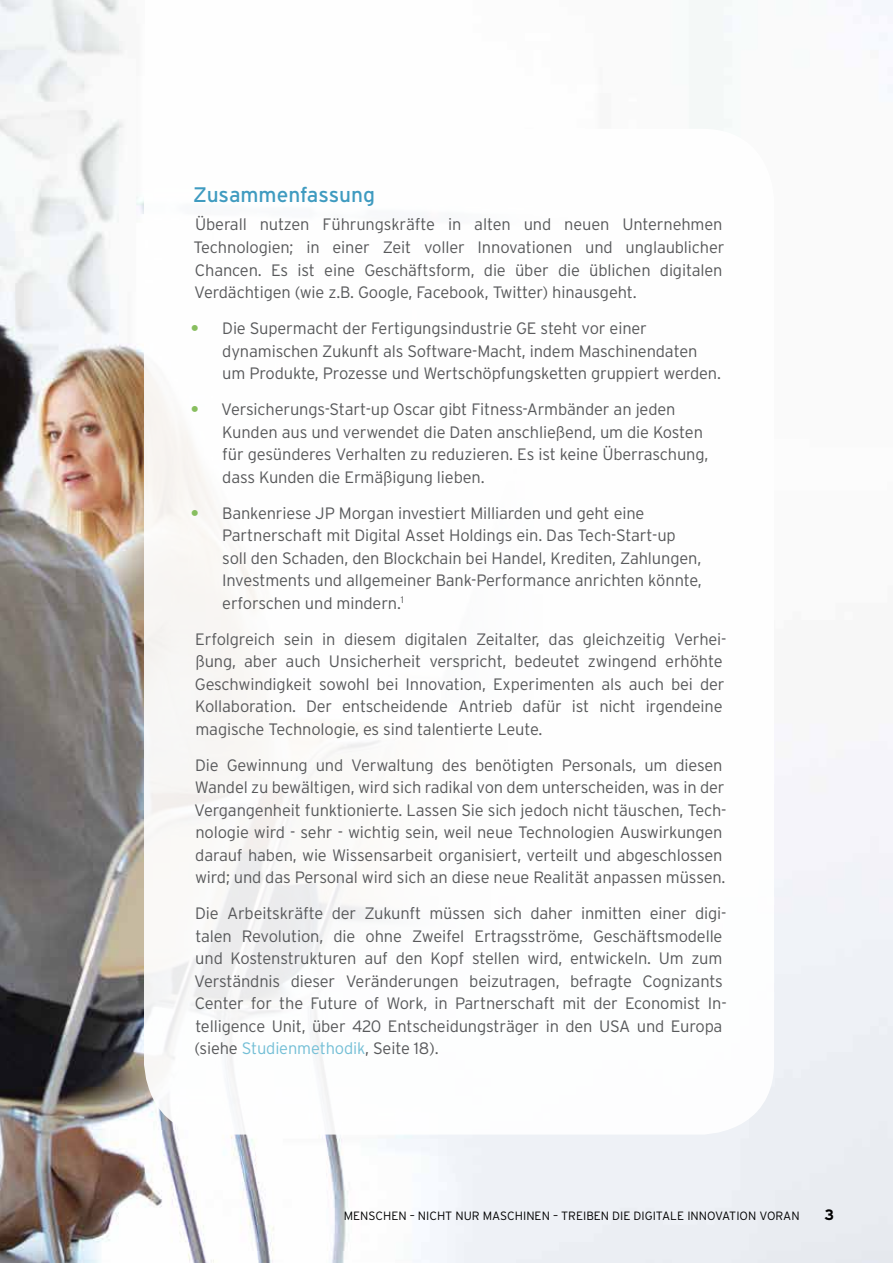
<style>
.page{position:relative;width:893px;height:1263px;background:#fff}
.page>*{position:absolute;margin:0;border:0;box-sizing:border-box;transform-origin:0 0}
.t1{font:21px "Interstate";color:#3f9bc0}
.t2{font:300 16.5px/22.5px "Interstate";letter-spacing:-.01em;color:#58595b}
.t3{font:700 15px "Interstate";color:#000}
.t4{font:300 12px "Interstate";color:#000}
.s1{font-weight:700;color:#88be5f}
.s2{color:#74bfd6}
</style>
<div class="page">
<img style="left:0;top:0;width:893px;height:1263px">
<div style="left:144px;top:129px;width:630px;height:1005px;background:#fff;border-radius:72px"></div>
<p class="t1" style="left:193px;top:182px;width:183px">Zusammenfassung</p>
<p class="t2" style="left:193px;top:213px;width:533px">Überall nutzen Führungskräfte in alten und neuen Unternehmen Technologien; in einer Zeit voller Innovationen und unglaublicher Chancen. Es ist eine Geschäftsform, die über die üblichen digitalen Verdächtigen (wie z.B. Google, Facebook, Twitter) hinausgeht.</p>
<p class="t2" style="left:222px;top:317px;width:500px;text-indent:-32px"><span class="s1">•</span> Die Supermacht der Fertigungsindustrie GE steht vor einer dynamischen Zukunft als Software-Macht, indem Maschinendaten um Produkte, Prozesse und Wertschöpfungsketten gruppiert werden.</p>
<p class="t2" style="left:222px;top:398px;width:488px;text-indent:-31px"><span class="s1">•</span> Versicherungs-Start-up Oscar gibt Fitness-Armbänder an jeden Kunden aus und verwendet die Daten anschließend, um die Kosten für gesünderes Verhalten zu reduzieren. Es ist keine Überraschung, dass Kunden die Ermäßigung lieben.</p>
<p class="t2" style="left:222px;top:501px;width:481px;text-indent:-31px"><span class="s1">•</span> Bankenriese JP Morgan investiert Milliarden und geht eine Partnerschaft mit Digital Asset Holdings ein. Das Tech-Start-up soll den Schaden, den Blockchain bei Handel, Krediten, Zahlungen, Investments und allgemeiner Bank-Performance anrichten könnte, erforschen und mindern.<sup>1</sup></p>
<p class="t2" style="left:195px;top:627px;width:533px">Erfolgreich sein in diesem digitalen Zeitalter, das gleichzeitig Verhei&shy;ßung, aber auch Unsicherheit verspricht, bedeutet zwingend erhöhte Geschwindigkeit sowohl bei Innovation, Experimenten als auch bei der Kollaboration. Der entscheidende Antrieb dafür ist nicht irgendeine magische Technologie, es sind talentierte Leute.</p>
<p class="t2" style="left:194px;top:753px;width:534px">Die Gewinnung und Verwaltung des benötigten Personals, um diesen Wandel zu bewältigen, wird sich radikal von dem unterscheiden, was in der Vergangenheit funktionierte. Lassen Sie sich jedoch nicht täuschen, Tech&shy;nologie wird - sehr - wichtig sein, weil neue Technologien Auswirkungen darauf haben, wie Wissensarbeit organisiert, verteilt und abgeschlossen wird; und das Personal wird sich an diese neue Realität anpassen müssen.</p>
<p class="t2" style="left:194px;top:902px;width:534px">Die Arbeitskräfte der Zukunft müssen sich daher inmitten einer digi&shy;talen Revolution, die ohne Zweifel Ertragsströme, Geschäftsmodelle und Kostenstrukturen auf den Kopf stellen wird, entwickeln. Um zum Verständnis dieser Veränderungen beizutragen, befragte Cognizants Center for the Future of Work, in Partnerschaft mit der Economist In&shy;telligence Unit, über 420 Entscheidungsträger in den USA und Europa (siehe <span class="s2">Studienmethodik</span>, Seite 18).</p>
<p class="t4" style="left:344px;top:1209px;width:457px">MENSCHEN – NICHT NUR MASCHINEN – TREIBEN DIE DIGITALE INNOVATION VORAN</p>
<p class="t3" style="left:825px;top:1206px;width:11px">3</p>
</div>
